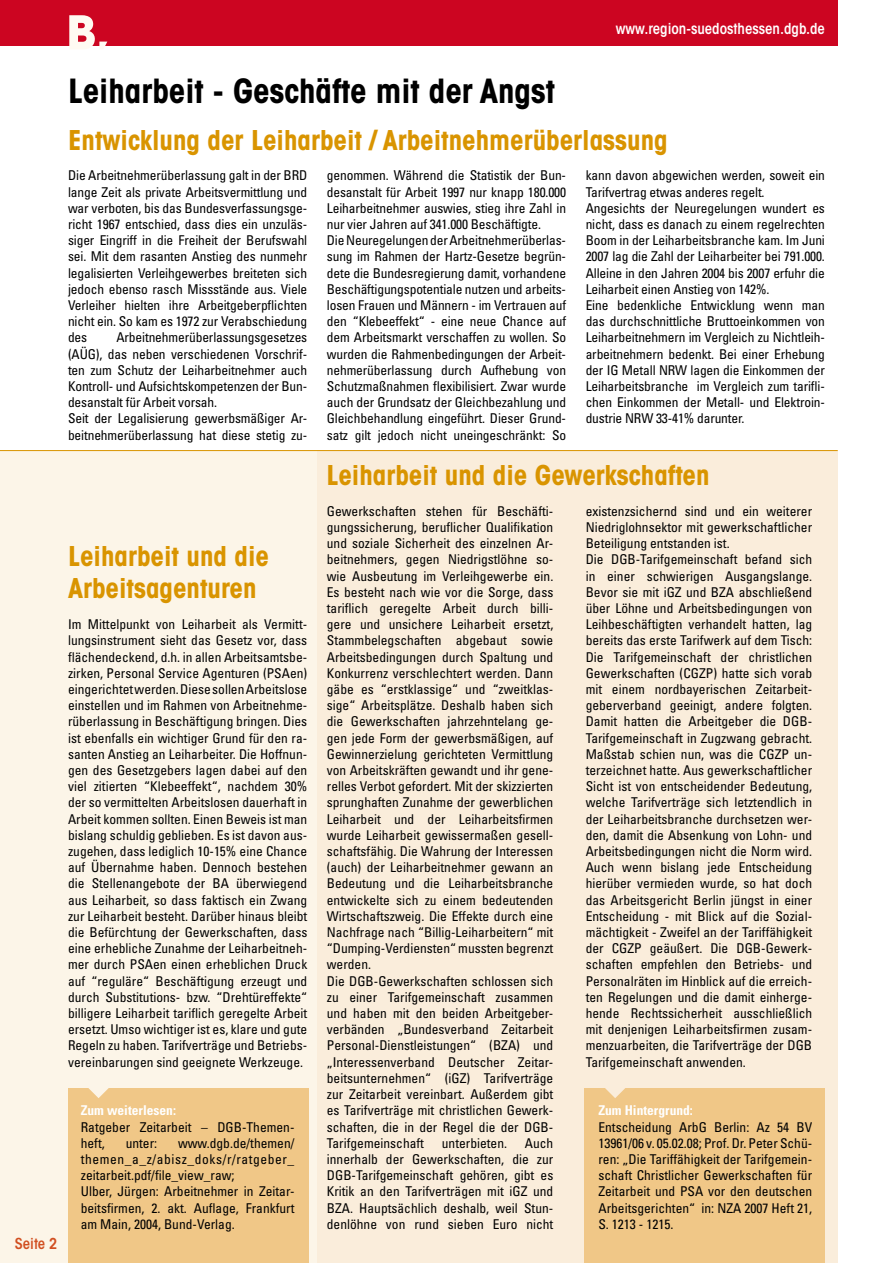
<style>
.page{position:relative;width:893px;height:1263px;background:#fff}
.page>*{position:absolute;margin:0;border:0;box-sizing:border-box;transform-origin:0 0}
.t1{font:700 condensed 33px "ITC Avant Garde Std";color:#000}
.t2{font:700 condensed 27px/32.4px "ITC Avant Garde Std";color:#d99400}
.t3{font:600 condensed 15px "ITC Avant Garde Std";color:#fff}
.t4{font:600 condensed 15px "ITC Avant Garde Std";color:#d14f21}
.t5{font:condensed 13.5px/16.2px "Univers LT Std";color:#000}
.t6{font:700 condensed 13.5px "Univers LT Std";color:#fff}
</style>
<div class="page">
<div style="left:0;top:451px;width:838px;height:812px;background:#faeddb"></div>
<div style="left:0;top:0;width:838px;height:46px;background:#cc0521"></div>
<div style="left:0;top:451px;width:316px;height:812px;background:#fcf5e8"></div>
<div style="left:585px;top:1088px;width:240px;height:175px;background:#f0c787"></div>
<svg style="left:605px;top:1088px;width:20px;height:10px"></svg>
<div style="left:68px;top:1088px;width:240px;height:175px;background:#f0c787"></div>
<svg style="left:88px;top:1088px;width:21px;height:10px"></svg>
<svg style="left:69px;top:15px;width:38px;height:34px"></svg>
<hr style="left:0;top:450px;width:838px;height:1px;background:#d99400">
<p class="t3" style="left:616px;top:20px;width:211px">www.region-suedosthessen.dgb.de</p>
<p class="t4" style="left:15px;top:1234px;width:44px">Seite 2</p>
<h1 class="t1" style="left:68px;top:70px;width:488px">Leiharbeit - Geschäfte mit der Angst</h1>
<h2 class="t2" style="left:68px;top:124px;width:601px">Entwicklung der Leiharbeit / Arbeitnehmerüberlassung</h2>
<p class="t5" style="left:68px;top:167px;width:241px;text-align:justify">Die Arbeitnehmerüberlassung galt in der BRD lange Zeit als private Arbeitsvermittlung und war verboten, bis das Bundesverfassungsge&shy;richt 1967 entschied, dass dies ein unzuläs&shy;siger Eingriff in die Freiheit der Berufswahl sei. Mit dem rasanten Anstieg des nunmehr legalisierten Verleihgewerbes breiteten sich jedoch ebenso rasch Missstände aus. Viele Verleiher hielten ihre Arbeitgeberpflichten nicht ein. So kam es 1972 zur Verabschiedung des</p>
<p class="t5" style="left:68px;top:329px;width:241px;text-indent:48px">Arbeitnehmerüberlassungsgesetzes (AÜG), das neben verschiedenen Vorschrif&shy;ten zum Schutz der Leiharbeitnehmer auch Kontroll- und Aufsichtskompetenzen der Bun&shy;desanstalt für Arbeit vorsah.<br>Seit der Legalisierung gewerbsmäßiger Ar&shy;beitnehmerüberlassung hat diese stetig zu-</p>
<h2 class="t2" style="left:68px;top:539px;width:203px">Leiharbeit und die<br>Arbeitsagenturen</h2>
<p class="t5" style="left:68px;top:616px;width:241px;text-align:justify">Im Mittelpunkt von Leiharbeit als Vermitt&shy;lungsinstrument sieht das Gesetz vor, dass flächendeckend, d.h. in allen Arbeitsamtsbe&shy;zirken, Personal Service Agenturen (PSAen) eingerichtet werden. Diese sollen Arbeitslose einstellen und im Rahmen von Arbeitnehme&shy;rüberlassung in Beschäftigung bringen. Dies ist ebenfalls ein wichtiger Grund für den ra&shy;santen Anstieg an Leiharbeiter. Die Hoffnun&shy;gen des Gesetzgebers lagen dabei auf den viel zitierten “Klebeeffekt“, nachdem 30% der so vermittelten Arbeitslosen dauerhaft in Arbeit kommen sollten. Einen Beweis ist man bislang schuldig geblieben. Es ist davon aus&shy;zugehen, dass lediglich 10-15% eine Chance auf Übernahme haben. Dennoch bestehen die Stellenangebote der BA überwiegend aus Leiharbeit, so dass faktisch ein Zwang zur Leiharbeit besteht. Darüber hinaus bleibt die Befürchtung der Gewerkschaften, dass eine erhebliche Zunahme der Leiharbeitneh&shy;mer durch PSAen einen erheblichen Druck auf “reguläre“ Beschäftigung erzeugt und durch Substitutions- bzw. “Drehtüreffekte“ billigere Leiharbeit tariflich geregelte Arbeit ersetzt. Umso wichtiger ist es, klare und gute Regeln zu haben. Tarifverträge und Betriebs&shy;vereinbarungen sind geeignete Werkzeuge.</p>
<p class="t6" style="left:81px;top:1102px;width:97px">Zum weiterlesen:</p>
<p class="t5" style="left:81px;top:1118px;width:215px">Ratgeber Zeitarbeit – DGB-Themen&shy;heft,</p>
<p class="t5" style="left:81px;top:1134px;width:215px;text-indent:97px">www.dgb.de/themen/ themen_a_z/abisz_doks/r/ratgeber_ zeitarbeit.pdf/file_view_raw;<br>Ulber, Jürgen: Arbeitnehmer in Zeitar&shy;beitsfirmen, 2. akt. Auflage, Frankfurt am Main, 2004, Bund-Verlag.</p>
<p class="t5" style="left:126px;top:1134px;width:33px">unter:</p>
<p class="t5" style="left:327px;top:167px;width:241px">genommen. Während die Statistik der Bun&shy;desanstalt für Arbeit 1997 nur knapp 180.000<br>Leiharbeitnehmer auswies, stieg ihre Zahl in nur vier Jahren auf 341.000 Beschäftigte.<br>Die Neuregelungen der Arbeitnehmerüberlas&shy;sung im Rahmen der Hartz-Gesetze begrün&shy;dete die Bundesregierung damit, vorhandene Beschäftigungspotentiale nutzen und arbeits&shy;losen Frauen und Männern - im Vertrauen auf den “Klebeeffekt“ - eine neue Chance auf dem Arbeitsmarkt verschaffen zu wollen. So wurden die Rahmenbedingungen der Arbeit&shy;nehmerüberlassung durch Aufhebung von Schutzmaßnahmen flexibilisiert. Zwar wurde auch der Grundsatz der Gleichbezahlung und Gleichbehandlung eingeführt. Dieser Grund&shy;satz gilt jedoch nicht uneingeschränkt: So</p>
<p class="t5" style="left:586px;top:167px;width:241px">kann davon abgewichen werden, soweit ein Tarifvertrag etwas anderes regelt.<br>Angesichts der Neuregelungen wundert es nicht, dass es danach zu einem regelrechten Boom in der Leiharbeitsbranche kam. Im Juni 2007 lag die Zahl der Leiharbeiter bei 791.000.<br>Alleine in den Jahren 2004 bis 2007 erfuhr die Leiharbeit einen Anstieg von 142%.<br>Eine bedenkliche Entwicklung wenn man das durchschnittliche Bruttoeinkommen von Leiharbeitnehmern im Vergleich zu Nichtleih&shy;arbeitnehmern bedenkt. Bei einer Erhebung der IG Metall NRW lagen die Einkommen der Leiharbeitsbranche im Vergleich zum tarifli&shy;chen Einkommen der Metall- und Elektroin&shy;dustrie NRW 33-41% darunter.</p>
<h2 class="t2" style="left:326px;top:459px;width:385px">Leiharbeit und die Gewerkschaften</h2>
<p class="t5" style="left:327px;top:503px;width:228px">Gewerkschaften stehen für Beschäfti&shy;gungssicherung, beruflicher Qualifikation und soziale Sicherheit des einzelnen Ar&shy;beitnehmers, gegen Niedrigstlöhne so&shy;wie Ausbeutung im Verleihgewerbe ein.<br>Es besteht nach wie vor die Sorge, dass tariflich geregelte Arbeit durch billi&shy;gere und unsichere Leiharbeit ersetzt, Stammbelegschaften abgebaut sowie Arbeitsbedingungen durch Spaltung und Konkurrenz verschlechtert werden. Dann gäbe es “erstklassige“ und “zweitklas&shy;sige“ Arbeitsplätze. Deshalb haben sich die Gewerkschaften jahrzehntelang ge&shy;gen jede Form der gewerbsmäßigen, auf Gewinnerzielung gerichteten Vermittlung von Arbeitskräften gewandt und ihr gene&shy;relles Verbot gefordert. Mit der skizzierten sprunghaften Zunahme der gewerblichen Leiharbeit und der Leiharbeitsfirmen wurde Leiharbeit gewissermaßen gesell&shy;schaftsfähig. Die Wahrung der Interessen (auch) der Leiharbeitnehmer gewann an Bedeutung und die Leiharbeitsbranche entwickelte sich zu einem bedeutenden Wirtschaftszweig. Die Effekte durch eine Nachfrage nach “Billig-Leiharbeitern“ mit “Dumping-Verdiensten“ mussten begrenzt werden.<br>Die DGB-Gewerkschaften schlossen sich zu einer Tarifgemeinschaft zusammen und haben mit den beiden Arbeitgeber&shy;verbänden „Bundesverband Zeitarbeit Personal-Dienstleistungen“ (BZA) und „Interessenverband Deutscher Zeitar&shy;beitsunternehmen“ (iGZ) Tarifverträge zur Zeitarbeit vereinbart. Außerdem gibt es Tarifverträge mit christlichen Gewerk&shy;schaften, die in der Regel die der DGB-Tarifgemeinschaft</p>
<p class="t5" style="left:327px;top:1134px;width:228px;text-align:justify;text-indent:198px">Auch innerhalb der Gewerkschaften, die zur DGB-Tarifgemeinschaft gehören, gibt es Kritik an den Tarifverträgen mit iGZ und BZA. Hauptsächlich deshalb, weil Stun&shy;denlöhne von rund sieben Euro nicht</p>
<p class="t5" style="left:442px;top:1134px;width:67px">unterbieten.</p>
<p class="t5" style="left:586px;top:503px;width:228px">existenzsichernd sind und ein weiterer Niedriglohnsektor mit gewerkschaftlicher Beteiligung entstanden ist.<br>Die DGB-Tarifgemeinschaft befand sich in einer schwierigen Ausgangslange.<br>Bevor sie mit iGZ und BZA abschließend über Löhne und Arbeitsbedingungen von Leihbeschäftigten verhandelt hatten, lag bereits das erste Tarifwerk auf dem Tisch:<br>Die Tarifgemeinschaft der christlichen Gewerkschaften (CGZP) hatte sich vorab mit einem nordbayerischen Zeitarbeit&shy;geberverband geeinigt, andere folgten.<br>Damit hatten die Arbeitgeber die DGB-Tarifgemeinschaft in Zugzwang gebracht.<br>Maßstab schien nun, was die CGZP un&shy;terzeichnet hatte. Aus gewerkschaftlicher Sicht ist von entscheidender Bedeutung, welche Tarifverträge sich letztendlich in der Leiharbeitsbranche durchsetzen wer&shy;den, damit die Absenkung von Lohn- und Arbeitsbedingungen nicht die Norm wird.<br>Auch wenn bislang jede Entscheidung hierüber vermieden wurde, so hat doch das Arbeitsgericht Berlin jüngst in einer Entscheidung - mit Blick auf die Sozial&shy;mächtigkeit - Zweifel an der Tariffähigkeit der CGZP geäußert. Die DGB-Gewerk&shy;schaften empfehlen den Betriebs- und Personalräten im Hinblick auf die erreich&shy;ten Regelungen und die damit einherge&shy;hende Rechtssicherheit ausschließlich mit denjenigen Leiharbeitsfirmen zusam&shy;menzuarbeiten, die Tarifverträge der DGB Tarifgemeinschaft anwenden.</p>
<p class="t6" style="left:598px;top:1102px;width:96px">Zum Hintergrund:</p>
<p class="t5" style="left:598px;top:1118px;width:215px;text-align:justify">Entscheidung ArbG Berlin: Az 54 BV 13961/06 v. 05.02.08; Prof. Dr. Peter Schü&shy;ren: „Die Tariffähigkeit der Tarifgemein&shy;schaft Christlicher Gewerkschaften für Zeitarbeit und PSA vor den deutschen Arbeitsgerichten“ in: NZA 2007 Heft 21, S. 1213 - 1215.</p>
</div>
